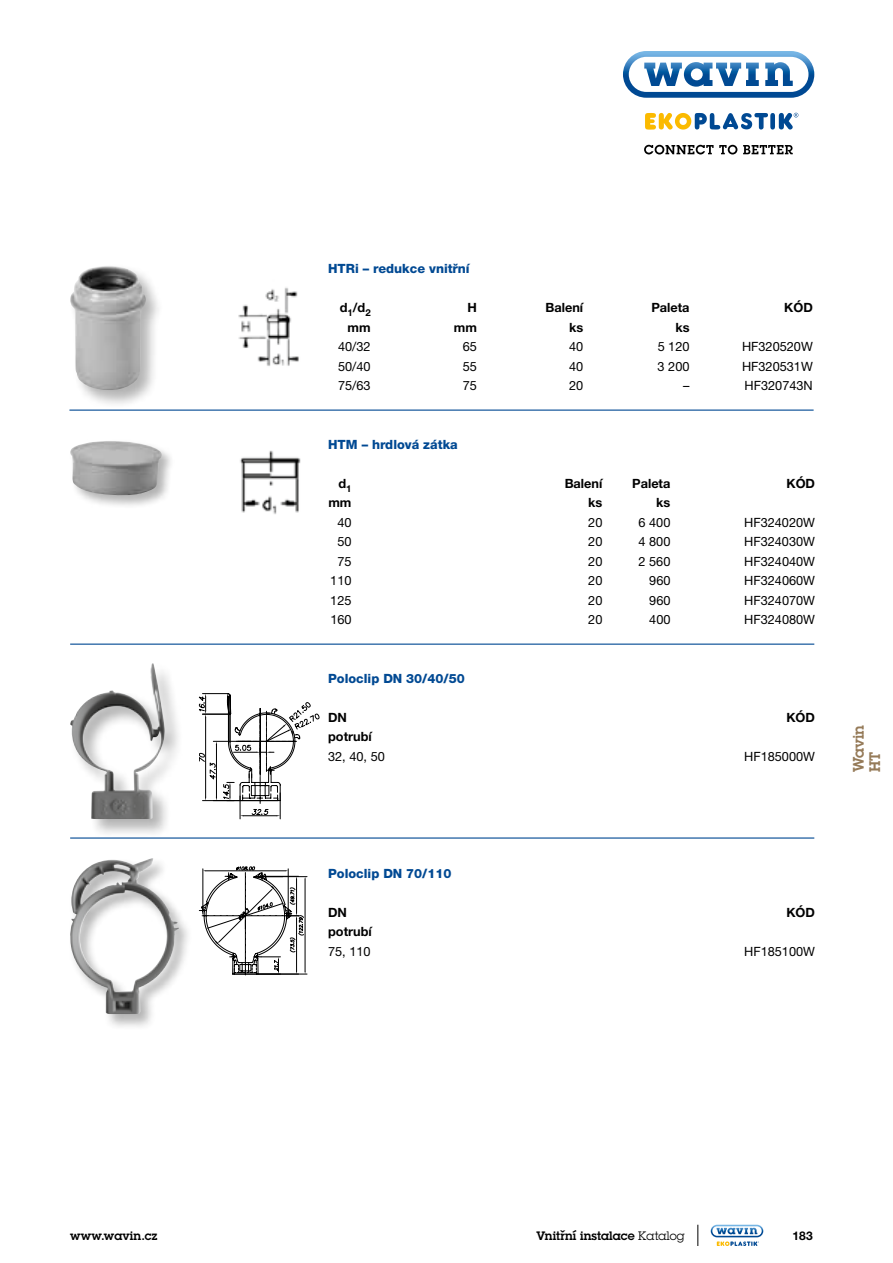
<style>
.page{position:relative;width:893px;height:1263px;background:#fff}
.page>*{position:absolute;margin:0;border:0;box-sizing:border-box;transform-origin:0 0}
.t1{font:600 15px/16.5px "Lubalin Graphfor Wavin";color:#957a58}
.t2{font:12.75px "Helvetica Neue CE";color:#000}
.t3{font:700 12.75px/19.5px "Helvetica Neue CE";color:#000;text-align:right}
.t4{font:800 12.75px "Helvetica Neue CE";color:#004993}
.t5{font:600 12px "Lubalin Graphfor Wavin";letter-spacing:.01em;color:#000}
.t6{font:700 12px "Helvetica Neue CE";color:#000}
.s1{font-weight:400}
</style>
<div class="page">
<svg style="left:697px;top:1225px;width:1px;height:21px"></svg>
<svg style="left:711px;top:1225px;width:52px;height:21px"></svg>
<svg style="left:623px;top:51px;width:191px;height:47px"></svg>
<svg style="left:644px;top:145px;width:93px;height:9px"></svg>
<svg style="left:743px;top:145px;width:50px;height:9px"></svg>
<svg style="left:645px;top:113px;width:153px;height:17px"></svg>
<img style="left:238px;top:287px;width:61px;height:79px">
<hr style="left:70px;top:837px;width:744px;height:2px;background:#004993">
<hr style="left:70px;top:644px;width:744px;height:1px;background:#004993">
<hr style="left:69px;top:410px;width:745px;height:1px;background:#004993">
<div style="left:68px;top:263px;width:96px;height:145px;background:#000;opacity:.3"></div>
<img style="left:70px;top:266px;width:76px;height:125px">
<div style="left:68px;top:439px;width:107px;height:70px;background:#000;opacity:.3"></div>
<img style="left:70px;top:441px;width:92px;height:55px">
<img style="left:240px;top:450px;width:61px;height:64px">
<div style="left:68px;top:856px;width:126px;height:174px;background:#000;opacity:.3"></div>
<img style="left:70px;top:858px;width:109px;height:156px">
<svg style="left:198px;top:693px;width:121px;height:126px"></svg>
<svg style="left:199px;top:867px;width:108px;height:108px"></svg>
<div style="left:68px;top:661px;width:115px;height:176px;background:#000;opacity:.3"></div>
<img style="left:70px;top:663px;width:95px;height:156px">
<p class="t4" style="left:328px;top:261px;width:143px">HTRi – redukce vnitřní</p>
<p class="t3" style="left:340px;top:298px;width:32px">d<sub>1</sub>/d<sub>2 </sub>mm</p>
<p class="t3" style="left:454px;top:298px;width:25px">H mm</p>
<p class="t3" style="left:545px;top:298px;width:39px">Balení ks</p>
<p class="t3" style="left:651px;top:298px;width:40px">Paleta ks</p>
<p class="t3" style="left:784px;top:298px;width:30px">KÓD</p>
<p class="t2" style="left:338px;top:339px;width:34px">40/32</p>
<p class="t2" style="left:463px;top:339px;width:16px">65</p>
<p class="t2" style="left:569px;top:339px;width:16px">40</p>
<p class="t2" style="left:658px;top:339px;width:33px">5 120</p>
<p class="t2" style="left:742px;top:339px;width:72px">HF320520W</p>
<p class="t2" style="left:338px;top:358px;width:34px">50/40</p>
<p class="t2" style="left:463px;top:358px;width:16px">55</p>
<p class="t2" style="left:569px;top:358px;width:16px">40</p>
<p class="t2" style="left:658px;top:358px;width:33px">3 200</p>
<p class="t2" style="left:742px;top:358px;width:72px">HF320531W</p>
<p class="t2" style="left:338px;top:378px;width:34px">75/63</p>
<p class="t2" style="left:463px;top:378px;width:16px">75</p>
<p class="t2" style="left:569px;top:378px;width:16px">20</p>
<p class="t2" style="left:683px;top:378px;width:8px">–</p>
<p class="t2" style="left:745px;top:378px;width:70px">HF320743N</p>
<p class="t4" style="left:328px;top:436px;width:131px">HTM – hrdlová zátka</p>
<p class="t3" style="left:328px;top:473px;width:25px">d<sub>1 </sub>mm</p>
<p class="t3" style="left:565px;top:473px;width:39px">Balení ks</p>
<p class="t3" style="left:632px;top:473px;width:40px">Paleta ks</p>
<p class="t3" style="left:786px;top:473px;width:30px">KÓD</p>
<p class="t2" style="left:337px;top:514px;width:16px">40</p>
<p class="t2" style="left:588px;top:514px;width:16px">20</p>
<p class="t2" style="left:639px;top:514px;width:33px">6 400</p>
<p class="t2" style="left:744px;top:514px;width:72px">HF324020W</p>
<p class="t2" style="left:337px;top:534px;width:16px">50</p>
<p class="t2" style="left:588px;top:534px;width:16px">20</p>
<p class="t2" style="left:639px;top:534px;width:33px">4 800</p>
<p class="t2" style="left:744px;top:534px;width:72px">HF324030W</p>
<p class="t2" style="left:337px;top:553px;width:16px">75</p>
<p class="t2" style="left:588px;top:553px;width:16px">20</p>
<p class="t2" style="left:639px;top:553px;width:33px">2 560</p>
<p class="t2" style="left:744px;top:553px;width:72px">HF324040W</p>
<p class="t2" style="left:330px;top:573px;width:23px">110</p>
<p class="t2" style="left:588px;top:573px;width:16px">20</p>
<p class="t2" style="left:649px;top:573px;width:23px">960</p>
<p class="t2" style="left:744px;top:573px;width:72px">HF324060W</p>
<p class="t2" style="left:330px;top:592px;width:23px">125</p>
<p class="t2" style="left:588px;top:592px;width:16px">20</p>
<p class="t2" style="left:649px;top:592px;width:23px">960</p>
<p class="t2" style="left:744px;top:592px;width:72px">HF324070W</p>
<p class="t2" style="left:330px;top:612px;width:23px">160</p>
<p class="t2" style="left:588px;top:612px;width:16px">20</p>
<p class="t2" style="left:649px;top:612px;width:23px">400</p>
<p class="t2" style="left:744px;top:612px;width:72px">HF324080W</p>
<p class="t4" style="left:328px;top:670px;width:138px">Poloclip DN 30/40/50</p>
<p class="t3" style="left:328px;top:707px;width:45px;text-align:left">DN potrubí</p>
<p class="t3" style="left:786px;top:707px;width:30px">KÓD</p>
<p class="t2" style="left:328px;top:748px;width:58px">32, 40, 50</p>
<p class="t2" style="left:744px;top:748px;width:72px">HF185000W</p>
<p class="t1" style="left:850px;top:772px;width:49px;rotate:-90deg">Wavin<br>HT</p>
<p class="t4" style="left:328px;top:865px;width:125px">Poloclip DN 70/110</p>
<p class="t3" style="left:328px;top:902px;width:45px;text-align:left">DN potrubí</p>
<p class="t3" style="left:786px;top:902px;width:30px">KÓD</p>
<p class="t2" style="left:328px;top:943px;width:44px">75, 110</p>
<p class="t2" style="left:744px;top:943px;width:72px">HF185100W</p>
<p class="t5" style="left:70px;top:1228px;width:89px">www.wavin.cz</p>
<p class="t5" style="left:536px;top:1228px;width:150px">Vnitřní instalace <span class="s1">Katalog</span></p>
<p class="t6" style="left:792px;top:1228px;width:22px">183</p>
</div>
